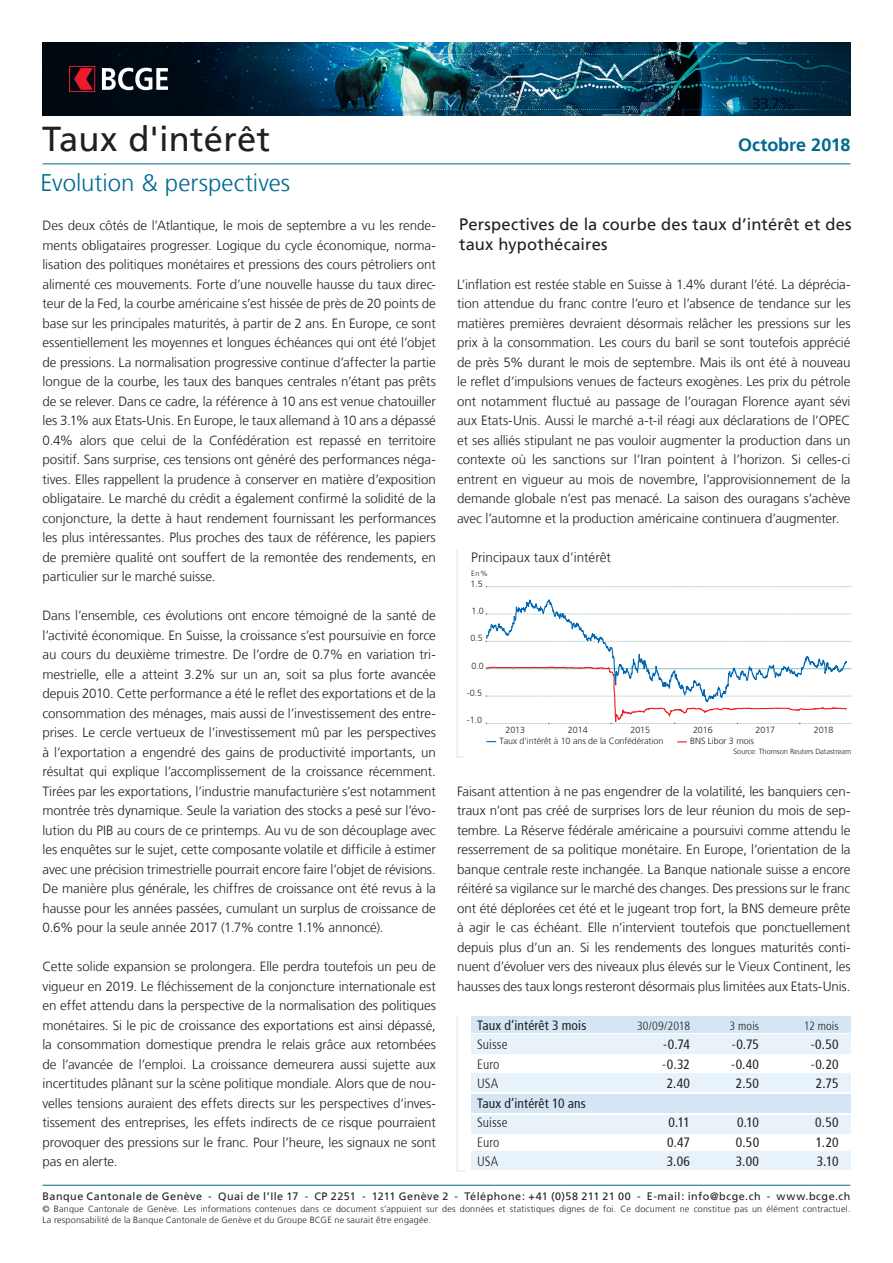
<style>
.page{position:relative;width:893px;height:1263px;background:#fff}
.page>*{position:absolute;margin:0;border:0;box-sizing:border-box;transform-origin:0 0}
.t1{font:34.5px "Frutiger LT";letter-spacing:.005em;color:#231f20}
.t2{font:300 24px "Frutiger LT";color:#006991}
.Titres_drapeau{font:700 18px "Frutiger LT";color:#006991}
.t3{font:16.5px/19.5px "Frutiger LT";letter-spacing:.01em;color:#231f20}
.t4{font:condensed 13.5px "Frutiger";letter-spacing:.01em;color:#231f20}
.t5{font:300 condensed 13.5px "Frutiger";letter-spacing:.005em;color:#231f20}
.t6{font:300 13.5px "Frutiger LT";color:#231f20}
.t7{font:300 13.35px/19.5px "Frutiger LT";letter-spacing:-.005em;color:#231f20;text-align:justify}
.t8{font:300 condensed 12px "Frutiger";letter-spacing:.01em;color:#231f20}
.t9{font:10.8px "Frutiger LT";letter-spacing:.045em;color:#231f20}
.t10{font:300 9px/10.8px "Frutiger LT";letter-spacing:.02em;color:#231f20}
.t11{font:300 9px "Frutiger";letter-spacing:-.005em;color:#231f20}
.t12{font:300 7.5px "Frutiger";letter-spacing:-.005em;color:#231f20}
</style>
<div class="page">
<hr style="left:43px;top:163px;width:807px;height:1px;background:#006991">
<hr style="left:43px;top:1185px;width:807px;height:1px;background:#006991">
<img style="left:43px;top:43px;width:807px;height:72px">
<svg style="left:69px;top:66px;width:26px;height:26px"></svg>
<svg style="left:102px;top:68px;width:66px;height:22px"></svg>
<div style="left:471px;top:1016px;width:379px;height:19px;background:#d4e5f5"></div>
<div style="left:471px;top:1094px;width:379px;height:19px;background:#d4e5f5"></div>
<div style="left:471px;top:1073px;width:379px;height:19px;background:#e8f2fa"></div>
<div style="left:471px;top:1115px;width:379px;height:19px;background:#e8f2fa"></div>
<div style="left:471px;top:1035px;width:379px;height:19px;background:#e8f2fa"></div>
<div style="left:471px;top:1151px;width:379px;height:19px;background:#e8f2fa"></div>
<hr style="left:471px;top:1033px;width:379px;height:1px;background:#fff">
<svg style="left:485px;top:586px;width:366px;height:1px"></svg>
<svg style="left:485px;top:668px;width:366px;height:75px"></svg>
<svg style="left:485px;top:599px;width:362px;height:117px"></svg>
<svg style="left:456px;top:549px;width:9px;height:209px"></svg>
<svg style="left:456px;top:1016px;width:9px;height:156px"></svg>
<h1 class="t1" style="left:42px;top:118px;width:229px">Taux d'intérêt</h1>
<h2 class="t2" style="left:40px;top:169px;width:251px">Evolution &amp; perspectives</h2>
<p class="t7" style="left:43px;top:216px;width:395px">Des deux côtés de l’Atlantique, le mois de septembre a vu les rende&shy;ments obligataires progresser. Logique du cycle économique, norma&shy;lisation des politiques monétaires et pressions des cours pétroliers ont alimenté ces mouvements. Forte d’une nouvelle hausse du taux direc&shy;teur de la Fed, la courbe américaine s’est hissée de près de 20 points de base sur les principales maturités, à partir de 2 ans. En Europe, ce sont essentiellement les moyennes et longues échéances qui ont été l’objet de pressions. La normalisation progressive continue d’affecter la partie longue de la courbe, les taux des banques centrales n’étant pas prêts de se relever. Dans ce cadre, la référence à 10 ans est venue chatouiller les 3.1% aux Etats-Unis. En Europe, le taux allemand à 10 ans a dépassé 0.4% alors que celui de la Confédération est repassé en territoire positif. Sans surprise, ces tensions ont généré des performances néga&shy;tives. Elles rappellent la prudence à conserver en matière d’exposition obligataire. Le marché du crédit a également confirmé la solidité de la conjoncture, la dette à haut rendement fournissant les performances les plus intéressantes. Plus proches des taux de référence, les papiers de première qualité ont souffert de la remontée des rendements, en particulier sur le marché suisse.</p>
<p class="t7" style="left:43px;top:606px;width:395px">Dans l’ensemble, ces évolutions ont encore témoigné de la santé de l’activité économique. En Suisse, la croissance s’est poursuivie en force au cours du deuxième trimestre. De l’ordre de 0.7% en variation tri&shy;mestrielle, elle a atteint 3.2% sur un an, soit sa plus forte avancée depuis 2010. Cette performance a été le reflet des exportations et de la consommation des ménages, mais aussi de l’investissement des entre&shy;prises. Le cercle vertueux de l’investissement mû par les perspectives à l’exportation a engendré des gains de productivité importants, un résultat qui explique l’accomplissement de la croissance récemment.<br>Tirées par les exportations, l’industrie manufacturière s’est notamment montrée très dynamique. Seule la variation des stocks a pesé sur l’évo&shy;lution du PIB au cours de ce printemps. Au vu de son découplage avec les enquêtes sur le sujet, cette composante volatile et difficile à estimer avec une précision trimestrielle pourrait encore faire l’objet de révisions.<br>De manière plus générale, les chiffres de croissance ont été revus à la hausse pour les années passées, cumulant un surplus de croissance de 0.6% pour la seule année 2017 (1.7% contre 1.1% annoncé).</p>
<p class="t7" style="left:43px;top:957px;width:395px">Cette solide expansion se prolongera. Elle perdra toutefois un peu de vigueur en 2019. Le fléchissement de la conjoncture internationale est en effet attendu dans la perspective de la normalisation des politiques monétaires. Si le pic de croissance des exportations est ainsi dépassé, la consommation domestique prendra le relais grâce aux retombées de l’avancée de l’emploi. La croissance demeurera aussi sujette aux incertitudes plânant sur la scène politique mondiale. Alors que de nou&shy;velles tensions auraient des effets directs sur les perspectives d’inves&shy;tissement des entreprises, les effets indirects de ce risque pourraient provoquer des pressions sur le franc. Pour l’heure, les signaux ne sont pas en alerte.</p>
<p class="Titres_drapeau" style="left:738px;top:134px;width:114px">Octobre 2018</p>
<p class="t3" style="left:459px;top:215px;width:394px">Perspectives de la courbe des taux d’intérêt et des taux hypothécaires</p>
<p class="t7" style="left:457px;top:275px;width:395px">L’inflation est restée stable en Suisse à 1.4% durant l’été. La déprécia&shy;tion attendue du franc contre l’euro et l’absence de tendance sur les matières premières devraient désormais relâcher les pressions sur les prix à la consommation. Les cours du baril se sont toutefois apprécié de près 5% durant le mois de septembre. Mais ils ont été à nouveau le reflet d’impulsions venues de facteurs exogènes. Les prix du pétrole ont notamment fluctué au passage de l’ouragan Florence ayant sévi aux Etats-Unis. Aussi le marché a-t-il réagi aux déclarations de l’OPEC et ses alliés stipulant ne pas vouloir augmenter la production dans un contexte où les sanctions sur l’Iran pointent à l’horizon. Si celles-ci entrent en vigueur au mois de novembre, l’approvisionnement de la demande globale n’est pas menacé. La saison des ouragans s’achève avec l’automne et la production américaine continuera d’augmenter.</p>
<p class="t6" style="left:471px;top:550px;width:141px">Principaux taux d’intérêt</p>
<p class="t12" style="left:471px;top:570px;width:18px">En%</p>
<p class="t11" style="left:470px;top:578px;width:14px">1.5</p>
<p class="t11" style="left:472px;top:606px;width:14px">1.0</p>
<p class="t11" style="left:470px;top:633px;width:14px">0.5</p>
<p class="t11" style="left:472px;top:660px;width:14px">0.0</p>
<p class="t11" style="left:467px;top:688px;width:17px">-0.5</p>
<p class="t11" style="left:467px;top:715px;width:17px">-1.0</p>
<p class="t11" style="left:505px;top:725px;width:21px">2013</p>
<p class="t11" style="left:568px;top:725px;width:21px">2014</p>
<p class="t11" style="left:630px;top:725px;width:21px">2015</p>
<p class="t11" style="left:693px;top:725px;width:21px">2016</p>
<p class="t11" style="left:755px;top:725px;width:21px">2017</p>
<p class="t11" style="left:814px;top:725px;width:21px">2018</p>
<p class="t11" style="left:499px;top:736px;width:165px">Taux d'intérêt à 10 ans de la Confédération</p>
<p class="t11" style="left:690px;top:736px;width:65px">BNS Libor 3 mois</p>
<p class="t12" style="left:733px;top:747px;width:119px">Source: Thomson Reuters Datastream</p>
<p class="t7" style="left:457px;top:782px;width:395px">Faisant attention à ne pas engendrer de la volatilité, les banquiers cen&shy;traux n’ont pas créé de surprises lors de leur réunion du mois de sep&shy;tembre. La Réserve fédérale américaine a poursuivi comme attendu le resserrement de sa politique monétaire. En Europe, l’orientation de la banque centrale reste inchangée. La Banque nationale suisse a encore réitéré sa vigilance sur le marché des changes. Des pressions sur le franc ont été déplorées cet été et le jugeant trop fort, la BNS demeure prête à agir le cas échéant. Elle n’intervient toutefois que ponctuellement depuis plus d’un an. Si les rendements des longues maturités conti&shy;nuent d’évoluer vers des niveaux plus élevés sur le Vieux Continent, les hausses des taux longs resteront désormais plus limitées aux Etats-Unis.</p>
<p class="t4" style="left:477px;top:1017px;width:111px">Taux d’intérêt 3 mois</p>
<p class="t8" style="left:637px;top:1019px;width:55px">30/09/2018</p>
<p class="t8" style="left:730px;top:1019px;width:31px">3 mois</p>
<p class="t8" style="left:804px;top:1019px;width:36px">12 mois</p>
<p class="t5" style="left:477px;top:1037px;width:32px">Suisse</p>
<p class="t4" style="left:663px;top:1037px;width:28px">-0.74</p>
<p class="t4" style="left:732px;top:1037px;width:29px">-0.75</p>
<p class="t4" style="left:811px;top:1037px;width:29px">-0.50</p>
<p class="t5" style="left:477px;top:1057px;width:24px">Euro</p>
<p class="t4" style="left:662px;top:1056px;width:29px">-0.32</p>
<p class="t4" style="left:731px;top:1056px;width:30px">-0.40</p>
<p class="t4" style="left:811px;top:1056px;width:29px">-0.20</p>
<p class="t5" style="left:477px;top:1076px;width:23px">USA</p>
<p class="t4" style="left:667px;top:1076px;width:25px">2.40</p>
<p class="t4" style="left:736px;top:1076px;width:25px">2.50</p>
<p class="t4" style="left:816px;top:1076px;width:24px">2.75</p>
<p class="t4" style="left:477px;top:1095px;width:110px">Taux d’intérêt 10 ans</p>
<p class="t5" style="left:477px;top:1115px;width:32px">Suisse</p>
<p class="t4" style="left:669px;top:1115px;width:23px">0.11</p>
<p class="t4" style="left:737px;top:1115px;width:23px">0.10</p>
<p class="t4" style="left:815px;top:1115px;width:25px">0.50</p>
<p class="t5" style="left:477px;top:1135px;width:24px">Euro</p>
<p class="t4" style="left:667px;top:1134px;width:24px">0.47</p>
<p class="t4" style="left:736px;top:1134px;width:25px">0.50</p>
<p class="t4" style="left:816px;top:1134px;width:24px">1.20</p>
<p class="t5" style="left:477px;top:1154px;width:23px">USA</p>
<p class="t4" style="left:667px;top:1154px;width:25px">3.06</p>
<p class="t4" style="left:736px;top:1154px;width:25px">3.00</p>
<p class="t4" style="left:817px;top:1154px;width:23px">3.10</p>
<p class="t9" style="left:43px;top:1190px;width:809px">Banque Cantonale de Genève - Quai de l’Ile 17 - CP 2251 - 1211 Genève 2 - Téléphone: +41 (0)58 211 21 00 - E-mail: info@bcge.ch - www.bcge.ch</p>
<p class="t10" style="left:43px;top:1203px;width:809px">© Banque Cantonale de Genève. Les informations contenues dans ce document s’appuient sur des données et statistiques dignes de foi. Ce document ne constitue pas un élément contractuel.<br>La responsabilité de la Banque Cantonale de Genève et du Groupe BCGE ne saurait être engagée.</p>
</div>
